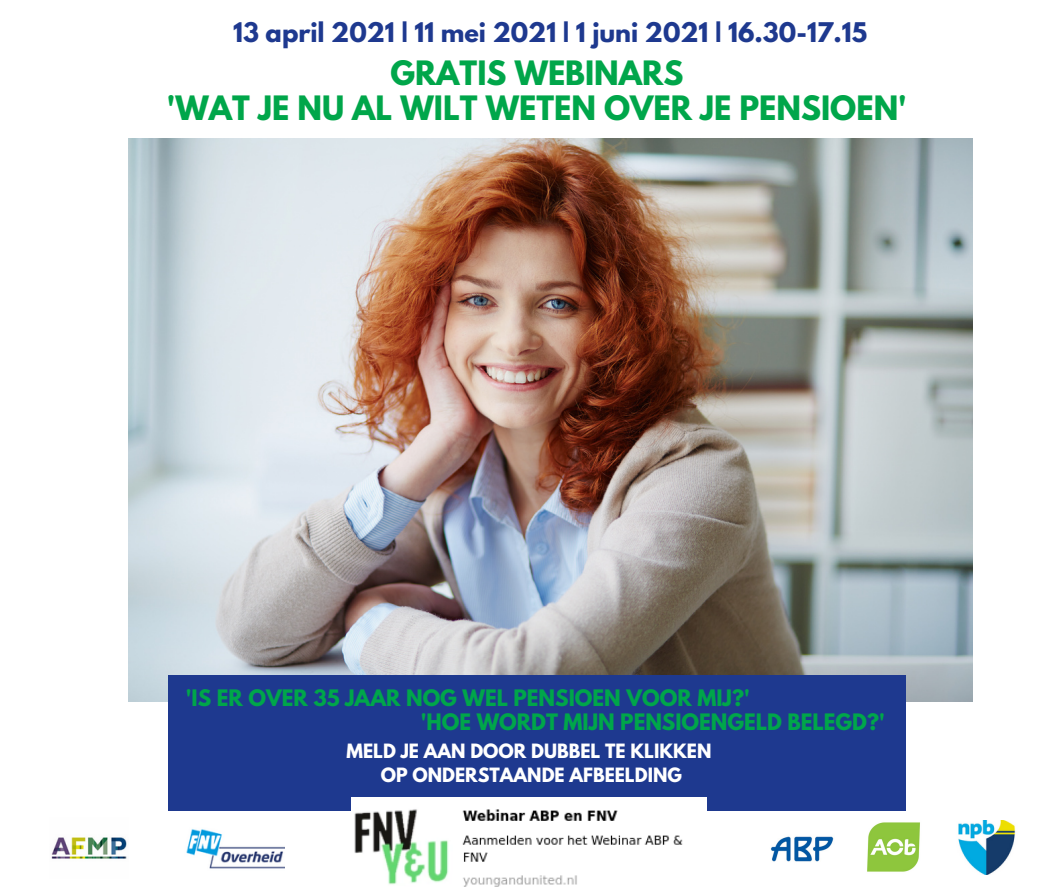
<style>
.page{position:relative;width:1058px;height:887px;background:#fff}
.page>*{position:absolute;margin:0;border:0;box-sizing:border-box;transform-origin:0 0}
.t1{font:700 29.7px "League Spartan";color:#00a64a}
.t2{font:700 24px "League Spartan";color:#1e398f}
.t3{font:700 20.1px "League Spartan";color:#00a64a}
.t4{font:700 17.4px "League Spartan";color:#fff}
</style>
<div class="page">
<img style="left:770px;top:836px;width:64px;height:26px">
<img style="left:128px;top:138px;width:844px;height:563px">
<div style="left:168px;top:675px;width:737px;height:135px;background:#1e398f"></div>
<img style="left:186px;top:829px;width:98px;height:40px">
<img style="left:867px;top:822px;width:53px;height:50px">
<img style="left:958px;top:820px;width:58px;height:54px">
<img style="left:51px;top:837px;width:76px;height:22px">
<img style="left:351px;top:797px;width:355px;height:89px">
<p class="t2" style="left:233px;top:20px;width:635px">13 april 2021 | 11 mei 2021 | 1 juni 2021 | 16.30-17.15</p>
<p class="t1" style="left:390px;top:58px;width:294px">GRATIS WEBINARS</p>
<p class="t1" style="left:167px;top:93px;width:741px">'WAT JE NU AL WILT WETEN OVER JE PENSIOEN'</p>
<p class="t3" style="left:186px;top:688px;width:565px">'IS ER OVER 35 JAAR NOG WEL PENSIOEN VOOR MIJ?'</p>
<p class="t4" style="left:346px;top:742px;width:366px">MELD JE AAN DOOR DUBBEL TE KLIKKEN</p>
<p class="t4" style="left:381px;top:766px;width:303px">OP ONDERSTAANDE AFBEELDING</p>
<p class="t3" style="left:421px;top:712px;width:465px">'HOE WORDT MIJN PENSIOENGELD BELEGD?'</p>
</div>
